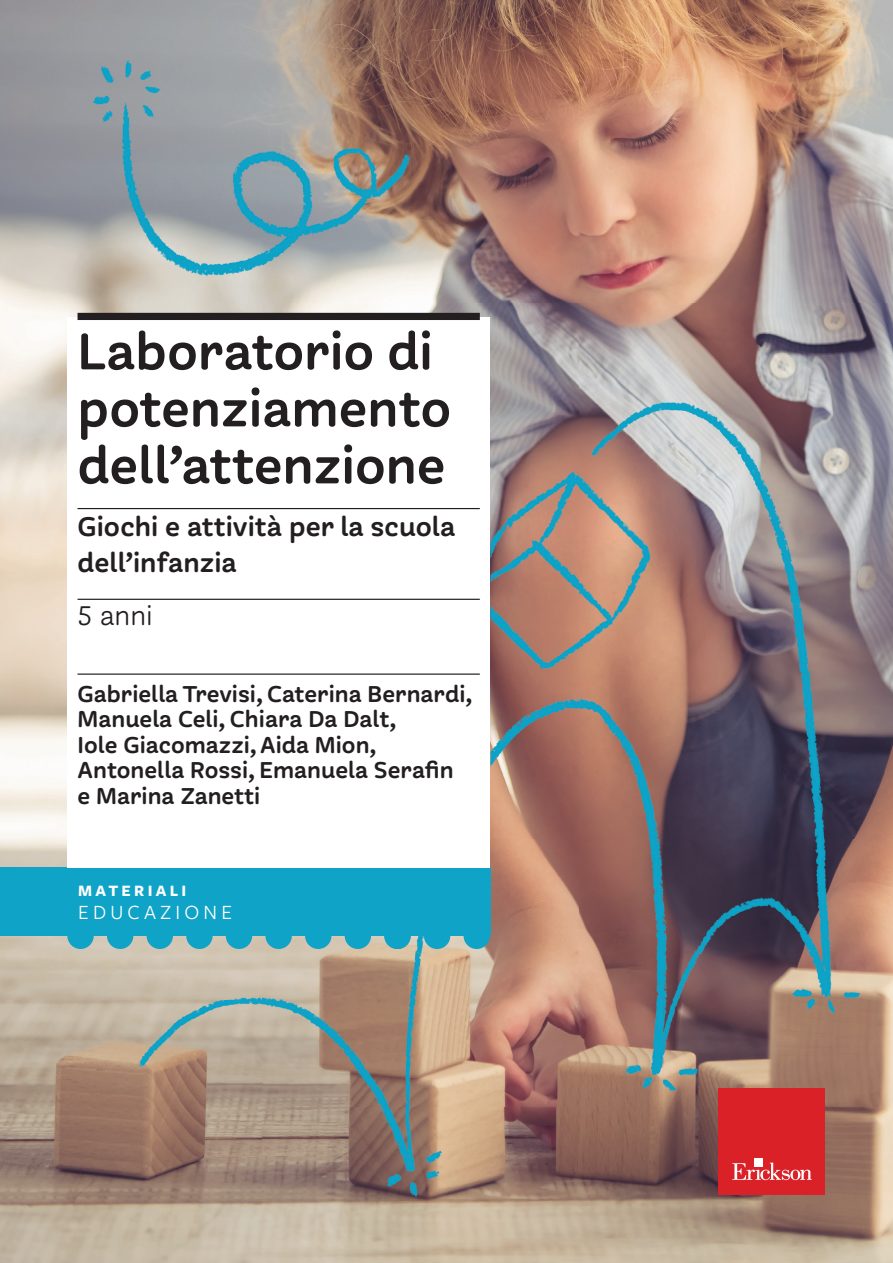
<style>
.page{position:relative;width:893px;height:1263px;background:#fff}
.page>*{position:absolute;margin:0;border:0;box-sizing:border-box;transform-origin:0 0}
.t1{font:57px/57px "Freight Round Pro Semi";color:#231f20}
.t2{font:30px/36px "Freight Round Pro Semi";color:#231f20}
.t3{font:30px "Freight Round Pro";color:#231f20}
.t4{font:25.5px/25.5px "Freight Round Pro Semi";color:#231f20}
.t5{font:21px "Freight Sans Pro";letter-spacing:.2em;color:#fff}
.t6{font:700 16.5px "Freight Sans Pro";letter-spacing:.2em;color:#fff}
</style>
<div class="page">
<img style="left:0;top:0;width:893px;height:36px">
<img style="left:0;top:36px;width:893px;height:1227px">
<div style="left:719px;top:1088px;width:106px;height:107px;background:#da2128"></div>
<svg style="left:732px;top:1162px;width:80px;height:18px"></svg>
<div style="left:754px;top:1158px;width:8px;height:9px;background:#fff"></div>
<div style="left:0;top:868px;width:490px;height:68px;background:#0ea3c7"></div>
<svg style="left:345px;top:936px;width:26px;height:13px"></svg>
<svg style="left:305px;top:936px;width:26px;height:13px"></svg>
<svg style="left:265px;top:936px;width:27px;height:13px"></svg>
<svg style="left:226px;top:936px;width:26px;height:13px"></svg>
<svg style="left:186px;top:936px;width:27px;height:13px"></svg>
<svg style="left:147px;top:936px;width:26px;height:13px"></svg>
<svg style="left:107px;top:936px;width:26px;height:13px"></svg>
<svg style="left:67px;top:936px;width:27px;height:13px"></svg>
<svg style="left:463px;top:936px;width:27px;height:13px"></svg>
<svg style="left:424px;top:936px;width:26px;height:13px"></svg>
<svg style="left:384px;top:936px;width:27px;height:13px"></svg>
<div style="left:67px;top:317px;width:423px;height:551px;background:#fff"></div>
<div style="left:78px;top:313px;width:402px;height:7px;background:#231f20"></div>
<hr style="left:78px;top:508px;width:402px;height:1px;background:#231f20">
<hr style="left:78px;top:599px;width:402px;height:1px;background:#231f20">
<hr style="left:78px;top:673px;width:402px;height:2px;background:#231f20">
<h1 class="t1" style="left:78px;top:323px;width:375px">Laboratorio di potenziamento dell’attenzione</h1>
<p class="t2" style="left:78px;top:509px;width:379px">Giochi e attività per la scuola dell’infanzia</p>
<p class="t3" style="left:78px;top:597px;width:77px">5 anni</p>
<p class="t4" style="left:78px;top:681px;width:396px">Gabriella Trevisi, Caterina Bernardi,<br>Manuela Celi, Chiara Da Dalt,<br>Iole Giacomazzi, Aida Mion,<br>Antonella Rossi, Emanuela Serafin e Marina Zanetti</p>
<p class="t6" style="left:78px;top:879px;width:110px">MATERIALI</p>
<p class="t5" style="left:78px;top:898px;width:155px">EDUCAZIONE</p>
</div>
